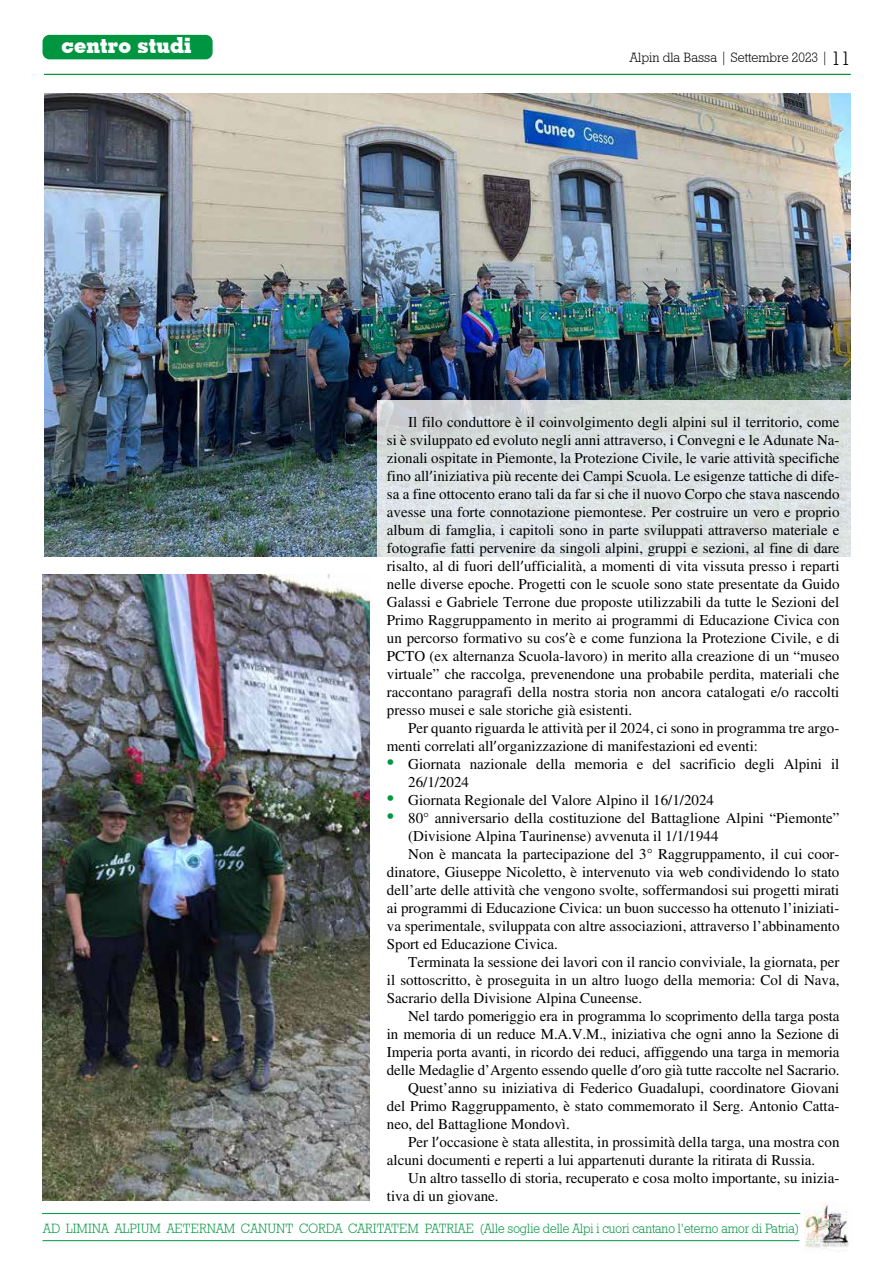
<style>
.page{position:relative;width:893px;height:1263px;background:#fff}
.page>*{position:absolute;margin:0;border:0;box-sizing:border-box;transform-origin:0 0}
.t1{font:700 22.2px "Geometric Slab 703 BT Xtra";color:#fff}
.t2{font:15px/18px "Times LT Std";color:#000}
.t3{font:13.5px "Geometric Slab 712 BT Light A";color:#009641;scale:.95 1}
.t4{font:13.5px "Geometric Slab 712 BT Light A";color:#000}
.s1{font-size:19.5px}
.s2{font-family:"Calibri"}
.s3{font-size:21px;color:#009641}
</style>
<div class="page">
<hr style="left:44px;top:74px;width:806px;height:1px;background:#009641">
<div style="left:43px;top:35px;width:170px;height:24px;background:#009641;border-radius:7px"></div>
<img style="left:44px;top:94px;width:806px;height:462px">
<svg style="left:377px;top:400px;width:474px;height:157px;fill:#dce1e3"></svg>
<img style="left:42px;top:574px;width:328px;height:626px">
<hr style="left:43px;top:1240px;width:756px;height:1px;background:#009641">
<hr style="left:42px;top:1213px;width:758px;height:1px;background:#009641">
<img style="left:804px;top:1202px;width:45px;height:46px">
<h1 class="t1" style="left:61px;top:31px;width:132px">centro studi</h1>
<p class="t4" style="left:630px;top:49px;width:222px">Alpin dla Bassa | Settembre 2023 | <span class="s1">11</span></p>
<p class="t2" style="left:387px;top:413px;width:454px;text-align:justify;text-indent:21px">Il filo conduttore è il coinvolgimento degli alpini sul il territorio, come si è sviluppato ed evoluto negli anni attraverso, i Convegni e le Adunate Na&shy;zionali ospitate in Piemonte, la Protezione Civile, le varie attività specifiche fino all<span class="s2">’</span>iniziativa più recente dei Campi Scuola. Le esigenze tattiche di dife&shy;sa a fine ottocento erano tali da far si che il nuovo Corpo che stava nascendo avesse una forte connotazione piemontese. Per costruire un vero e proprio album di famglia, i capitoli sono in parte sviluppati attraverso materiale e fotografie fatti pervenire da singoli alpini, gruppi e sezioni, al fine di dare risalto, al di fuori dell<span class="s2">’</span>ufficialità, a momenti di vita vissuta presso i reparti nelle diverse epoche. Progetti con le scuole sono state presentate da Guido Galassi e Gabriele Terrone due proposte utilizzabili da tutte le Sezioni del Primo Raggruppamento in merito ai programmi di Educazione Civica con un percorso formativo su cos<span class="s2">’</span>è e come funziona la Protezione Civile, e di PCTO (ex alternanza Scuola-lavoro) in merito alla creazione di un “museo virtuale” che raccolga, prevenendone una probabile perdita, materiali che raccontano paragrafi della nostra storia non ancora catalogati e/o raccolti presso musei e sale storiche già esistenti.</p>
<p class="t2" style="left:387px;top:719px;width:454px;text-indent:21px">Per quanto riguarda le attività per il 2024, ci sono in programma tre argo&shy;menti correlati all<span class="s2">’</span>organizzazione di manifestazioni ed eventi:</p>
<p class="t2" style="left:408px;top:755px;width:433px;text-indent:-21px"><span class="s3">•</span> Giornata nazionale della memoria e del sacrificio degli Alpini il<br>26/1/2024</p>
<p class="t2" style="left:387px;top:791px;width:329px"><span class="s3">•</span> Giornata Regionale del Valore Alpino il 16/1/2024</p>
<p class="t2" style="left:387px;top:809px;width:454px"><span class="s3">•</span> 80° anniversario della costituzione del Battaglione Alpini “Piemonte”</p>
<p class="t2" style="left:408px;top:827px;width:312px">(Divisione Alpina Taurinense) avvenuta il 1/1/1944</p>
<p class="t2" style="left:408px;top:845px;width:433px">Non è mancata la partecipazione del 3° Raggruppamento, il cui coor-</p>
<p class="t2" style="left:387px;top:863px;width:454px">dinatore, Giuseppe Nicoletto, è intervenuto via web condividendo lo stato</p>
<p class="t2" style="left:387px;top:881px;width:454px">dell’arte delle attività che vengono svolte, soffermandosi sui progetti mirati</p>
<p class="t2" style="left:387px;top:899px;width:454px">ai programmi di Educazione Civica: un buon successo ha ottenuto l’iniziati-</p>
<p class="t2" style="left:387px;top:917px;width:454px">va sperimentale, sviluppata con altre associazioni, attraverso l’abbinamento</p>
<p class="t2" style="left:387px;top:935px;width:172px">Sport ed Educazione Civica.</p>
<p class="t2" style="left:408px;top:953px;width:433px">Terminata la sessione dei lavori con il rancio conviviale, la giornata, per</p>
<p class="t2" style="left:387px;top:971px;width:454px">il sottoscritto, è proseguita in un altro luogo della memoria: Col di Nava,</p>
<p class="t2" style="left:387px;top:989px;width:257px">Sacrario della Divisione Alpina Cuneense.</p>
<p class="t2" style="left:408px;top:1007px;width:433px">Nel tardo pomeriggio era in programma lo scoprimento della targa posta</p>
<p class="t2" style="left:387px;top:1025px;width:454px">in memoria di un reduce M.A.V.M., iniziativa che ogni anno la Sezione di</p>
<p class="t2" style="left:387px;top:1043px;width:454px">Imperia porta avanti, in ricordo dei reduci, affiggendo una targa in memoria</p>
<p class="t2" style="left:387px;top:1061px;width:454px">delle Medaglie d’Argento essendo quelle d<span class="s2">’</span>oro già tutte raccolte nel Sacrario.</p>
<p class="t2" style="left:408px;top:1079px;width:433px">Quest’anno su iniziativa di Federico Guadalupi, coordinatore Giovani</p>
<p class="t2" style="left:387px;top:1097px;width:454px">del Primo Raggruppamento, è stato commemorato il Serg. Antonio Catta-</p>
<p class="t2" style="left:387px;top:1115px;width:184px">neo, del Battaglione Mondovì.</p>
<p class="t2" style="left:408px;top:1133px;width:433px">Per l<span class="s2">’</span>occasione è stata allestita, in prossimità della targa, una mostra con</p>
<p class="t2" style="left:387px;top:1151px;width:430px">alcuni documenti e reperti a lui appartenuti durante la ritirata di Russia.</p>
<p class="t2" style="left:408px;top:1169px;width:433px">Un altro tassello di storia, recuperato e cosa molto importante, su inizia-</p>
<p class="t2" style="left:387px;top:1187px;width:113px">tiva di un giovane.</p>
<p class="t3" style="left:43px;top:1220px;width:797px">AD LIMINA ALPIUM AETERNAM CANUNT CORDA CARITATEM PATRIAE (Alle soglie delle Alpi i cuori cantano l’eterno amor di Patria)</p>
</div>
